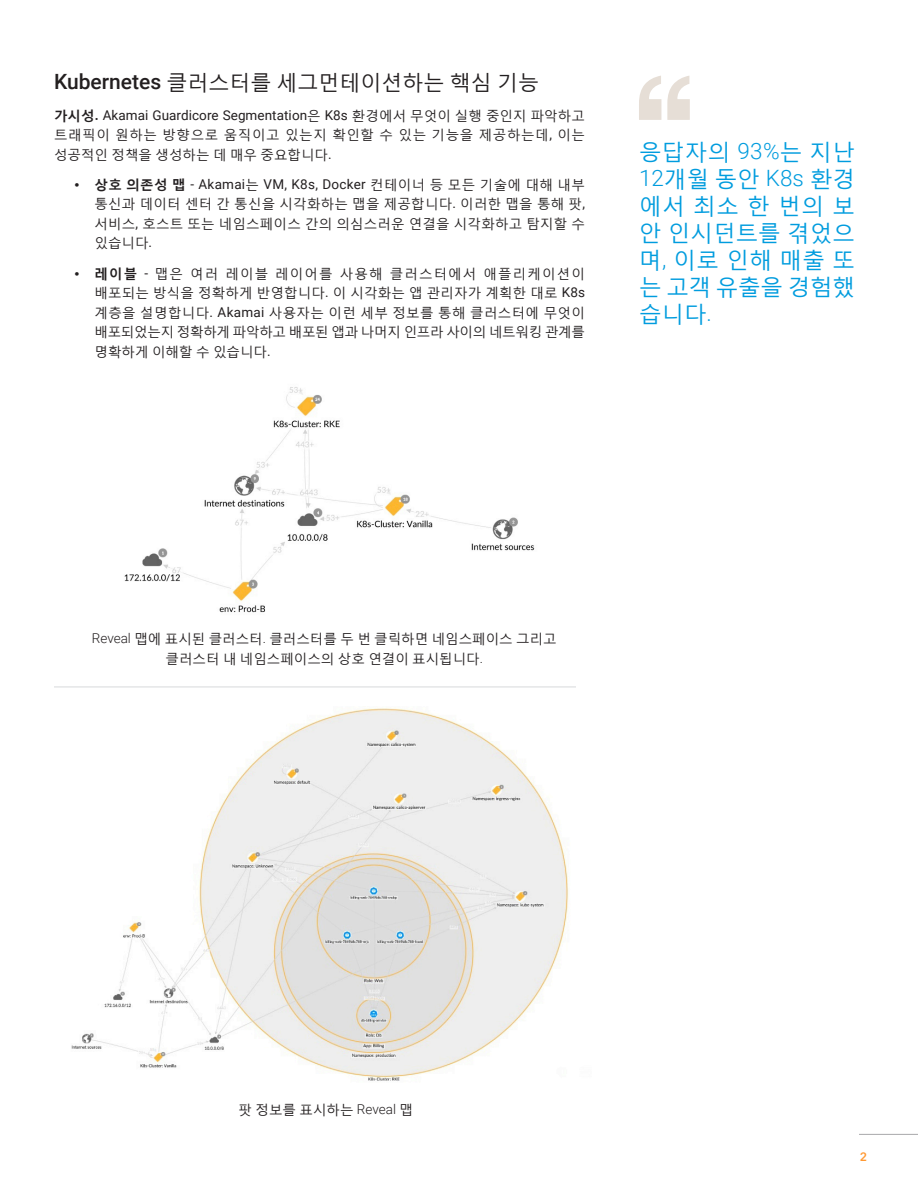
<style>
.page{position:relative;width:918px;height:1188px;background:#fff}
.page>*{position:absolute;margin:0;border:0;box-sizing:border-box;transform-origin:0 0}
.Pull_Quote{font:22.5px/27px "Malgun Gothic";letter-spacing:.005em;color:#009cde;text-align:justify}
.t1{font:21px "Malgun Gothic";color:#231f20}
.Body{font:13.5px/19.5px "Malgun Gothic";color:#231f20;text-align:justify}
.t2{font:600 12px "Avenir Next LT Pro";color:#f93}
.s1{font-family:"Roboto";font-weight:500}
.s2{font-weight:700}
.s3{font-family:"Roboto";font-weight:700}
.s4{font-family:"Roboto"}
.s5{font-family:"Roboto";font-weight:300}
</style>
<div class="page">
<hr style="left:859px;top:1134px;width:59px;height:1px;background:#a8a8aa">
<svg style="left:639px;top:76px;width:51px;height:44px"></svg>
<img style="left:124px;top:387px;width:411px;height:226px">
<img style="left:71px;top:707px;width:498px;height:374px">
<hr style="left:54px;top:686px;width:522px;height:2px;background:#e5e6e7">
<h1 class="t1" style="left:54px;top:70px;width:487px"><span class="s1">Kubernetes</span> 클러스터를 세그먼테이션하는 핵심 기능</h1>
<p class="Body" style="left:54px;top:105px;width:532px"><span class="s2">가시성</span><span class="s3">.</span> <span class="s4">Akamai Guardicore Segmentation</span>은 <span class="s4">K8s</span> 환경에서 무엇이 실행 중인지 파악하고 트래픽이 원하는 방향으로 움직이고 있는지 확인할 수 있는 기능을 제공하는데<span class="s4">,</span> 이는 성공적인 정책을 생성하는 데 매우 중요합니다<span class="s4">.</span></p>
<p class="Body" style="left:94px;top:175px;width:492px;text-indent:-20px"><span class="s2">• 상호 의존성 맵</span> <span class="s4">- Akamai</span>는 <span class="s4">VM, K8s, Docker</span> 컨테이너 등 모든 기술에 대해 내부 통신과 데이터 센터 간 통신을 시각화하는 맵을 제공합니다<span class="s4">.</span> 이러한 맵을 통해 팟<span class="s4">, </span>서비스<span class="s4">,</span> 호스트 또는 네임스페이스 간의 의심스러운 연결을 시각화하고 탐지할 수 있습니다<span class="s4">.</span></p>
<p class="Body" style="left:94px;top:263px;width:492px;text-indent:-20px"><span class="s2">• 레이블</span> <span class="s4">-</span> 맵은 여러 레이블 레이어를 사용해 클러스터에서 애플리케이션이 배포되는 방식을 정확하게 반영합니다<span class="s4">.</span> 이 시각화는 앱 관리자가 계획한 대로 <span class="s4">K8s </span>계층을 설명합니다<span class="s4">. Akamai</span> 사용자는 이런 세부 정보를 통해 클러스터에 무엇이 배포되었는지 정확하게 파악하고 배포된 앱과 나머지 인프라 사이의 네트워킹 관계를 명확하게 이해할 수 있습니다<span class="s4">.</span></p>
<p class="Pull_Quote" style="left:639px;top:137px;width:218px">응답자의 <span class="s5">93%</span>는 지난 <span class="s5">12</span>개월 동안 <span class="s5">K8s</span> 환경 에서최소한번의보 안 인시던트를 겪었으 며<span class="s5">,</span> 이로 인해 매출 또 는 고객 유출을 경험했 습니다<span class="s5">.</span></p>
<p class="Body" style="left:92px;top:629px;width:466px;text-align:center"><span class="s5">Reveal</span> 맵에 표시된 클러스터<span class="s5">.</span> 클러스터를 두 번 클릭하면 네임스페이스 그리고 클러스터 내 네임스페이스의 상호 연결이 표시됩니다<span class="s5">.</span></p>
<p class="Body" style="left:239px;top:1099px;width:176px">팟 정보를 표시하는 <span class="s5">Reveal</span> 맵</p>
<p class="t2" style="left:860px;top:1150px;width:9px">2</p>
</div>
